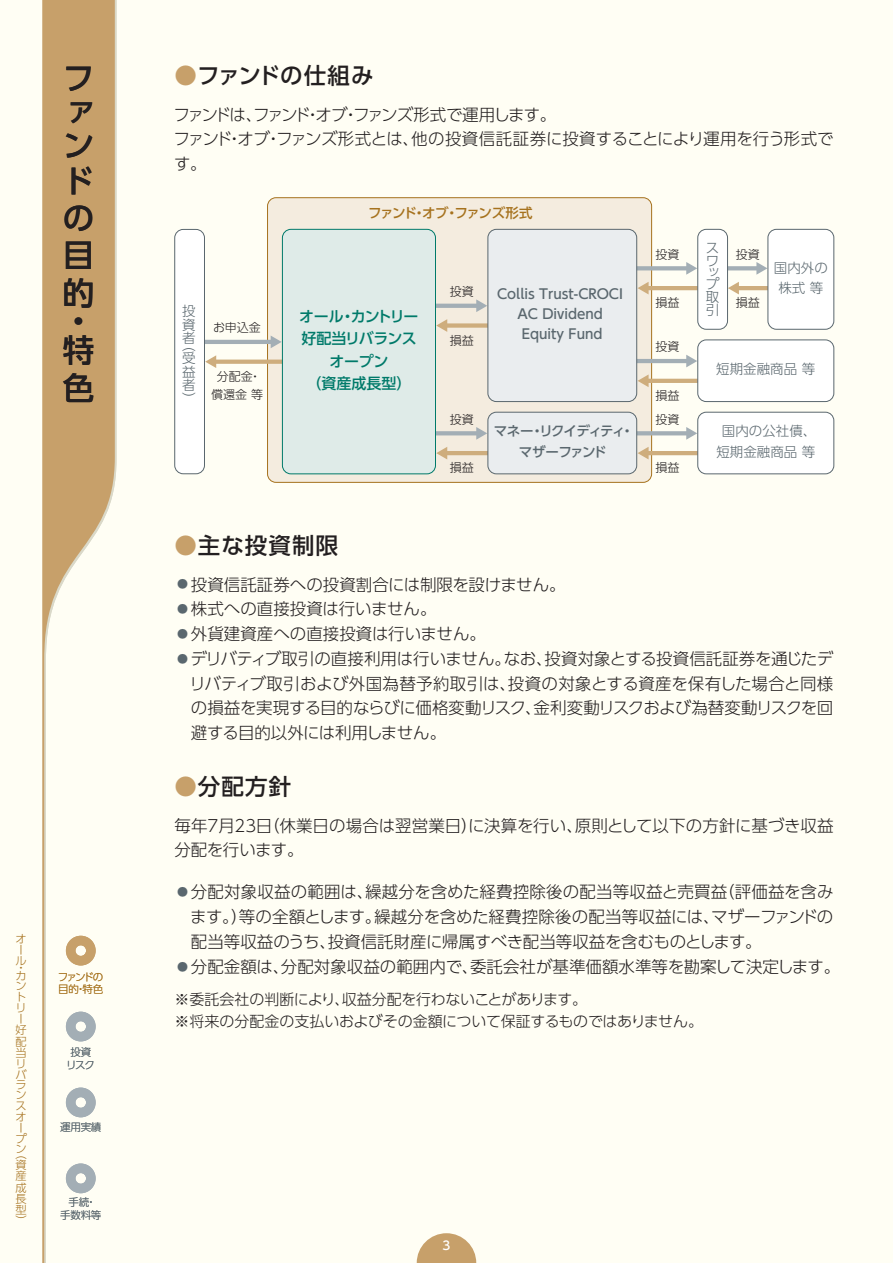
<style>
.page{position:relative;width:893px;height:1263px;background:#fffef4}
.page>*{position:absolute;margin:0;border:0;box-sizing:border-box;transform-origin:0 0}
.t1{font:500 31.5px/37.2px "UD Shin Go Pro";color:#231f20;text-align:justify}
.A-中見出し{font:500 22.5px "UD Shin Go Pro";letter-spacing:.05em;color:#231f20}
.A-中見出し-2{font:500 22.5px "UD Shin Go Pro";letter-spacing:-.01em;color:#231f20}
.A-11pt{font:300 16.5px/24.8px "UD Shin Go Pro";letter-spacing:-.01em;color:#231f20}
.A-11pt-2{font:300 16.5px "UD Shin Go Pro";letter-spacing:-.11em;color:#231f20}
.A-10pt{font:300 15px "UD Shin Go Pro";letter-spacing:-.015em;color:#231f20}
.t2{font:500 15px/22.5px "UD Shin Go Pro";letter-spacing:-.025em;color:#007a6a;text-align:center}
.t3{font:300 13.5px/13.5px "UD Shin Go Pro";color:#5a676e}
.t4{font:500 13.5px/20.2px "UD Shin Go Pro";color:#5a676e;text-align:center}
.t5{font:500 13.5px/20.2px "UD Shin Go Pro";letter-spacing:-.09em;color:#5a676e;text-align:center}
.t6{font:500 13.5px "UD Shin Go Pro";letter-spacing:-.11em;color:#a6721e}
.t7{font:300 12px/18px "UD Shin Go Pro";color:#231f20;text-align:center}
.t8{font:500 12px "UD Shin Go Pro";color:#fff}
.t9{font:300 11.25px/10.8px "UD Shin Go Pro";color:#a6721e}
.t10{font:300 10.5px/12.6px "UD Shin Go Pro";letter-spacing:-.02em;color:#5a676e;text-align:center}
.t11{font:300 10.5px/12.6px "UD Shin Go Pro";letter-spacing:-.13em;color:#a6721e}
.s1{color:#c7a06a}
.s2{font-size:10.95px;color:#5a676e}
</style>
<div class="page">
<svg style="left:417px;top:1233px;width:59px;height:30px"></svg>
<svg style="left:43px;top:0;width:72px;height:1263px"></svg>
<svg style="left:66px;top:936px;width:30px;height:29px"></svg>
<svg style="left:66px;top:1012px;width:30px;height:29px"></svg>
<svg style="left:66px;top:1087px;width:30px;height:30px"></svg>
<svg style="left:66px;top:1163px;width:30px;height:30px"></svg>
<div style="left:268px;top:198px;width:384px;height:284px;background:#f4ecdf;border-radius:9px"></div>
<div style="left:267px;top:197px;width:385px;height:286px;border:1px solid #a6721e;border-radius:9px"></div>
<svg style="left:216px;top:360px;width:66px;height:4px"></svg>
<svg style="left:205px;top:355px;width:11px;height:13px"></svg>
<hr style="left:201px;top:340px;width:72px;height:4px;background:#a3aeb5">
<svg style="left:271px;top:336px;width:11px;height:12px"></svg>
<hr style="left:647px;top:379px;width:58px;height:4px;background:#cead7d">
<svg style="left:638px;top:374px;width:11px;height:13px"></svg>
<hr style="left:633px;top:359px;width:55px;height:4px;background:#a3aeb5">
<svg style="left:686px;top:355px;width:11px;height:12px"></svg>
<hr style="left:647px;top:286px;width:58px;height:4px;background:#cead7d">
<svg style="left:638px;top:282px;width:11px;height:12px"></svg>
<svg style="left:637px;top:266px;width:49px;height:4px"></svg>
<svg style="left:686px;top:262px;width:11px;height:13px"></svg>
<hr style="left:737px;top:286px;width:36px;height:4px;background:#cead7d">
<svg style="left:728px;top:282px;width:11px;height:12px"></svg>
<svg style="left:728px;top:266px;width:28px;height:4px"></svg>
<svg style="left:756px;top:262px;width:11px;height:13px"></svg>
<div style="left:445px;top:323px;width:46px;height:5px;background:#cead7d"></div>
<svg style="left:436px;top:319px;width:11px;height:13px"></svg>
<hr style="left:432px;top:304px;width:46px;height:4px;background:#a3aeb5">
<svg style="left:476px;top:299px;width:11px;height:13px"></svg>
<hr style="left:647px;top:451px;width:58px;height:4px;background:#cead7d">
<svg style="left:638px;top:447px;width:11px;height:12px"></svg>
<svg style="left:637px;top:431px;width:49px;height:4px"></svg>
<svg style="left:686px;top:427px;width:11px;height:13px"></svg>
<hr style="left:445px;top:451px;width:46px;height:4px;background:#cead7d">
<svg style="left:436px;top:447px;width:11px;height:12px"></svg>
<svg style="left:436px;top:431px;width:40px;height:4px"></svg>
<svg style="left:476px;top:427px;width:11px;height:13px"></svg>
<div style="left:488px;top:229px;width:149px;height:173px;background:#eaedef;border-radius:9px"></div>
<div style="left:487px;top:229px;width:150px;height:173px;border:1px solid #5a676e;border-radius:9px"></div>
<div style="left:175px;top:229px;width:29px;height:245px;background:#fff;border-radius:9px"></div>
<div style="left:174px;top:229px;width:31px;height:245px;border:1px solid #5a676e;border-radius:9px"></div>
<div style="left:698px;top:340px;width:136px;height:62px;background:#fff;border-radius:9px"></div>
<div style="left:697px;top:339px;width:137px;height:63px;border:1px solid #5a676e;border-radius:9px"></div>
<div style="left:488px;top:412px;width:149px;height:62px;background:#eaedef;border-radius:9px"></div>
<div style="left:487px;top:412px;width:150px;height:62px;border:1px solid #5a676e;border-radius:9px"></div>
<div style="left:698px;top:412px;width:136px;height:62px;background:#fff;border-radius:9px"></div>
<div style="left:697px;top:412px;width:137px;height:62px;border:1px solid #5a676e;border-radius:9px"></div>
<div style="left:768px;top:229px;width:66px;height:100px;background:#fff;border-radius:9px"></div>
<div style="left:767px;top:229px;width:67px;height:101px;border:1px solid #5a676e;border-radius:9px"></div>
<div style="left:282px;top:229px;width:153px;height:245px;background:#dfebe8;border-radius:9px"></div>
<div style="left:282px;top:229px;width:154px;height:245px;border:1px solid #007a6a;border-radius:9px"></div>
<div style="left:698px;top:229px;width:29px;height:100px;background:#fff;border-radius:9px"></div>
<div style="left:697px;top:229px;width:31px;height:101px;border:1px solid #5a676e;border-radius:9px"></div>
<h1 class="t1" style="left:63px;top:61px;width:31px;line-height:33.2px">ファン</h1>
<h1 class="t1" style="left:63px;top:162px;width:31px">ドの目的</h1>
<h1 class="t1" style="left:63px;top:306px;width:32px;line-height:28.8px">・特</h1>
<h1 class="t1" style="left:63px;top:368px;width:32px">色</h1>
<p class="t9" style="left:16px;top:932px;width:12px">オール</p>
<p class="t9" style="left:16px;top:962px;width:8px">・</p>
<p class="t9" style="left:16px;top:970px;width:13px">カントリー好配当リバランスオープ</p>
<p class="t9" style="left:16px;top:1144px;width:12px;line-height:13.5px">ン（資</p>
<p class="t9" style="left:16px;top:1170px;width:12px;line-height:11.2px;text-align:justify">産成長型）</p>
<p class="t11" style="left:58px;top:970px;width:47px">ファンドの目的・特色</p>
<p class="t10" style="left:66px;top:1045px;width:30px">投資リスク</p>
<p class="t10" style="left:60px;top:1120px;width:43px">運用実績</p>
<p class="t10" style="left:60px;top:1195px;width:43px">手続・<br>手数料等</p>
<p class="A-中見出し-2" style="left:174px;top:57px;width:201px"><span class="s1">●</span>ファンドの仕組み</p>
<p class="A-11pt-2" style="left:174px;top:101px;width:384px">ファンドは、ファンド・オブ・ファンズ形式で運用します。</p>
<p class="A-11pt" style="left:174px;top:126px;width:662px">ファンド・オブ・ファンズ形式とは、他の投資信託証券に投資することにより運用を行う形式です。</p>
<p class="t3" style="left:182px;top:304px;width:15px;text-align:justify">投資者</p>
<p class="t3" style="left:182px;top:338px;width:15px;text-align:justify">（受益者）</p>
<p class="t7" style="left:213px;top:318px;width:49px">お申込金</p>
<p class="t7" style="left:211px;top:367px;width:53px">分配金・償還金 等</p>
<p class="t6" style="left:368px;top:202px;width:166px">ファンド・オブ・ファンズ形式</p>
<p class="t2" style="left:299px;top:304px;width:121px">オール・カントリー好配当リバランスオープン<br>（資産成長型）</p>
<p class="t7" style="left:450px;top:282px;width:25px">投資</p>
<p class="t7" style="left:450px;top:331px;width:25px">損益</p>
<p class="t4" style="left:497px;top:283px;width:127px">Collis Trust-CROCI<br>AC Dividend<br>Equity Fund</p>
<p class="t7" style="left:655px;top:245px;width:25px">投資</p>
<p class="t7" style="left:655px;top:293px;width:25px">損益</p>
<p class="t7" style="left:655px;top:337px;width:25px">投資</p>
<p class="t7" style="left:655px;top:386px;width:25px">損益</p>
<p class="t3" style="left:706px;top:241px;width:14px;line-height:12.6px">スワ</p>
<p class="t3" style="left:706px;top:265px;width:15px;line-height:11.9px">ップ</p>
<p class="t3" style="left:706px;top:290px;width:15px">取引</p>
<p class="t7" style="left:736px;top:245px;width:25px">投資</p>
<p class="t7" style="left:736px;top:293px;width:25px">損益</p>
<p class="t3" style="left:774px;top:257px;width:55px;line-height:20.2px;text-align:center">国内外の株式 等</p>
<p class="t3" style="left:716px;top:362px;width:100px">短期金融商品 等</p>
<p class="t7" style="left:450px;top:409px;width:25px">投資</p>
<p class="t7" style="left:450px;top:458px;width:25px">損益</p>
<p class="t7" style="left:655px;top:409px;width:25px">投資</p>
<p class="t7" style="left:655px;top:458px;width:25px">損益</p>
<p class="t5" style="left:494px;top:421px;width:142px">マネー・リクイディティ・マザーファンド</p>
<p class="t3" style="left:716px;top:421px;width:102px;line-height:20.2px;text-align:center">国内の公社債、短期金融商品 等</p>
<p class="A-中見出し" style="left:174px;top:527px;width:165px"><span class="s1">●</span>主な投資制限</p>
<p class="A-11pt" style="left:177px;top:571px;width:390px"><span class="s2">●</span> 投資信託証券への投資割合には制限を設けません。</p>
<p class="A-11pt" style="left:177px;top:596px;width:261px"><span class="s2">●</span> 株式への直接投資は行いません。</p>
<p class="A-11pt" style="left:177px;top:621px;width:310px"><span class="s2">●</span> 外貨建資産への直接投資は行いません。</p>
<p class="A-11pt" style="left:189px;top:646px;width:645px;text-align:justify;text-indent:-12px"><span class="s2">●</span> デリバティブ取引の直接利用は行いません。なお、投資対象とする投資信託証券を通じたデリバティブ取引および外国為替予約取引は、投資の対象とする資産を保有した場合と同様の損益を実現する目的ならびに価格変動リスク、金利変動リスクおよび為替変動リスクを回避する目的以外には利用しません。</p>
<p class="A-中見出し" style="left:174px;top:768px;width:119px"><span class="s1">●</span>分配方針</p>
<p class="A-11pt" style="left:174px;top:812px;width:661px">毎年7月23日（休業日の場合は翌営業日）に決算を行い、原則として以下の方針に基づき収益分配を行います。</p>
<p class="A-11pt" style="left:190px;top:879px;width:645px;text-align:justify;text-indent:-13px"><span class="s2">●</span> 分配対象収益の範囲は、繰越分を含めた経費控除後の配当等収益と売買益（評価益を含みます。）等の全額とします。繰越分を含めた経費控除後の配当等収益には、マザーファンドの配当等収益のうち、投資信託財産に帰属すべき配当等収益を含むものとします。</p>
<p class="A-11pt" style="left:177px;top:953px;width:665px"><span class="s2">●</span> 分配金額は、分配対象収益の範囲内で、委託会社が基準価額水準等を勘案して決定します。</p>
<p class="A-10pt" style="left:174px;top:987px;width:414px">※委託会社の判断により、収益分配を行わないことがあります。</p>
<p class="A-10pt" style="left:174px;top:1009px;width:530px">※将来の分配金の支払いおよびその金額について保証するものではありません。</p>
<p class="t8" style="left:442px;top:1236px;width:9px">3</p>
</div>
